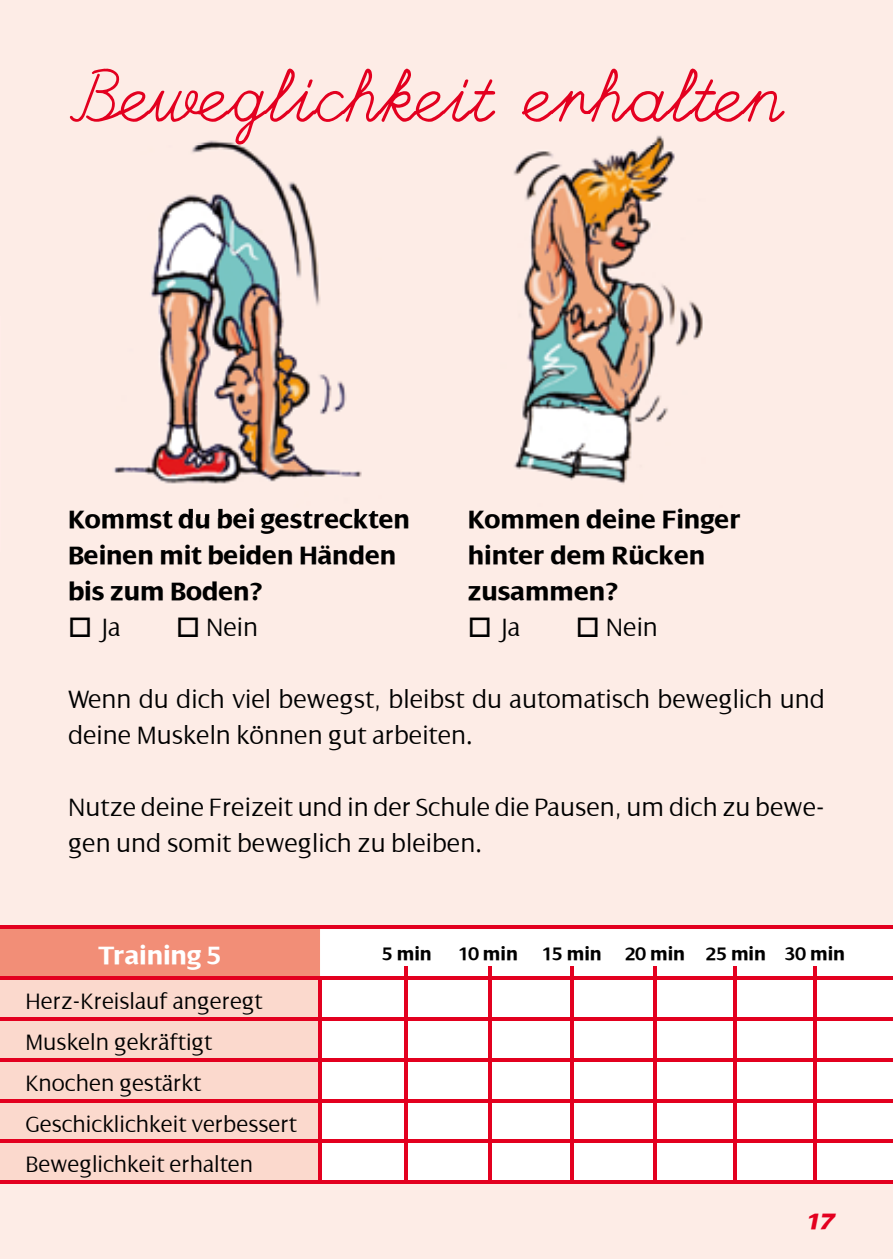
<style>
.page{position:relative;width:893px;height:1259px;background:#fdece6}
.page>*{position:absolute;margin:0;border:0;box-sizing:border-box;transform-origin:0 0}
.t1{font:66px "Handwriting Mutlu";letter-spacing:.01em;color:#e3001f}
.t2{font:300 27px/36px "Dialog";color:#000}
.t3{font:700 27px/36px "Dialog";color:#000}
.t4{font:700 27px "Dialog";color:#fff}
.t5{font:300 24px/40.8px "Dialog";color:#000}
.t6{font:italic 24px "Dialog X Bold";color:#e3001f}
.t7{font:700 19.5px "Dialog";color:#000}
</style>
<div class="page">
<div style="left:0;top:927px;width:320px;height:51px;background:#f28e77"></div>
<div style="left:320px;top:929px;width:573px;height:251px;background:#fff"></div>
<div style="left:0;top:980px;width:319px;height:200px;background:#fbd9cd"></div>
<hr style="left:0;top:926px;width:320px;height:3px;background:#e3001f">
<hr style="left:320px;top:926px;width:86px;height:3px;background:#e3001f">
<hr style="left:406px;top:926px;width:84px;height:3px;background:#e3001f">
<hr style="left:490px;top:926px;width:82px;height:3px;background:#e3001f">
<hr style="left:572px;top:926px;width:83px;height:3px;background:#e3001f">
<hr style="left:655px;top:926px;width:80px;height:3px;background:#e3001f">
<hr style="left:735px;top:926px;width:80px;height:3px;background:#e3001f">
<hr style="left:815px;top:926px;width:78px;height:3px;background:#e3001f">
<hr style="left:0;top:977px;width:320px;height:3px;background:#e3001f">
<hr style="left:0;top:1017px;width:320px;height:3px;background:#e3001f">
<hr style="left:0;top:1058px;width:320px;height:3px;background:#e3001f">
<hr style="left:0;top:1099px;width:320px;height:3px;background:#e3001f">
<hr style="left:0;top:1140px;width:320px;height:3px;background:#e3001f">
<hr style="left:319px;top:980px;width:3px;height:37px;background:#e3001f">
<hr style="left:319px;top:1020px;width:3px;height:38px;background:#e3001f">
<hr style="left:319px;top:1061px;width:3px;height:38px;background:#e3001f">
<hr style="left:319px;top:1102px;width:3px;height:38px;background:#e3001f">
<hr style="left:319px;top:1143px;width:3px;height:37px;background:#e3001f">
<hr style="left:320px;top:977px;width:86px;height:3px;background:#e3001f">
<hr style="left:320px;top:1017px;width:86px;height:3px;background:#e3001f">
<hr style="left:320px;top:1058px;width:86px;height:3px;background:#e3001f">
<hr style="left:320px;top:1099px;width:86px;height:3px;background:#e3001f">
<hr style="left:320px;top:1140px;width:86px;height:3px;background:#e3001f">
<hr style="left:405px;top:980px;width:3px;height:37px;background:#e3001f">
<hr style="left:405px;top:1020px;width:3px;height:38px;background:#e3001f">
<hr style="left:405px;top:1061px;width:3px;height:38px;background:#e3001f">
<hr style="left:405px;top:1102px;width:3px;height:38px;background:#e3001f">
<hr style="left:405px;top:1143px;width:3px;height:37px;background:#e3001f">
<hr style="left:406px;top:977px;width:84px;height:3px;background:#e3001f">
<hr style="left:406px;top:1017px;width:84px;height:3px;background:#e3001f">
<hr style="left:406px;top:1058px;width:84px;height:3px;background:#e3001f">
<hr style="left:406px;top:1099px;width:84px;height:3px;background:#e3001f">
<hr style="left:406px;top:1140px;width:84px;height:3px;background:#e3001f">
<hr style="left:488px;top:980px;width:3px;height:37px;background:#e3001f">
<hr style="left:488px;top:1020px;width:3px;height:38px;background:#e3001f">
<hr style="left:488px;top:1061px;width:3px;height:38px;background:#e3001f">
<hr style="left:488px;top:1102px;width:3px;height:38px;background:#e3001f">
<hr style="left:488px;top:1143px;width:3px;height:37px;background:#e3001f">
<hr style="left:490px;top:977px;width:82px;height:3px;background:#e3001f">
<hr style="left:490px;top:1017px;width:82px;height:3px;background:#e3001f">
<hr style="left:490px;top:1058px;width:82px;height:3px;background:#e3001f">
<hr style="left:490px;top:1099px;width:82px;height:3px;background:#e3001f">
<hr style="left:490px;top:1140px;width:82px;height:3px;background:#e3001f">
<hr style="left:570px;top:980px;width:3px;height:37px;background:#e3001f">
<hr style="left:570px;top:1020px;width:3px;height:38px;background:#e3001f">
<hr style="left:570px;top:1061px;width:3px;height:38px;background:#e3001f">
<hr style="left:570px;top:1102px;width:3px;height:38px;background:#e3001f">
<hr style="left:570px;top:1143px;width:3px;height:37px;background:#e3001f">
<hr style="left:572px;top:977px;width:83px;height:3px;background:#e3001f">
<hr style="left:572px;top:1017px;width:83px;height:3px;background:#e3001f">
<hr style="left:572px;top:1058px;width:83px;height:3px;background:#e3001f">
<hr style="left:572px;top:1099px;width:83px;height:3px;background:#e3001f">
<hr style="left:572px;top:1140px;width:83px;height:3px;background:#e3001f">
<hr style="left:653px;top:980px;width:3px;height:37px;background:#e3001f">
<hr style="left:653px;top:1020px;width:3px;height:38px;background:#e3001f">
<hr style="left:653px;top:1061px;width:3px;height:38px;background:#e3001f">
<hr style="left:653px;top:1102px;width:3px;height:38px;background:#e3001f">
<hr style="left:653px;top:1143px;width:3px;height:37px;background:#e3001f">
<hr style="left:655px;top:977px;width:80px;height:3px;background:#e3001f">
<hr style="left:655px;top:1017px;width:80px;height:3px;background:#e3001f">
<hr style="left:655px;top:1058px;width:80px;height:3px;background:#e3001f">
<hr style="left:655px;top:1099px;width:80px;height:3px;background:#e3001f">
<hr style="left:655px;top:1140px;width:80px;height:3px;background:#e3001f">
<hr style="left:734px;top:980px;width:3px;height:37px;background:#e3001f">
<hr style="left:734px;top:1020px;width:3px;height:38px;background:#e3001f">
<hr style="left:734px;top:1061px;width:3px;height:38px;background:#e3001f">
<hr style="left:734px;top:1102px;width:3px;height:38px;background:#e3001f">
<hr style="left:734px;top:1143px;width:3px;height:37px;background:#e3001f">
<hr style="left:735px;top:977px;width:80px;height:3px;background:#e3001f">
<hr style="left:815px;top:977px;width:78px;height:3px;background:#e3001f">
<hr style="left:814px;top:980px;width:3px;height:37px;background:#e3001f">
<hr style="left:814px;top:1020px;width:3px;height:38px;background:#e3001f">
<hr style="left:814px;top:1061px;width:3px;height:38px;background:#e3001f">
<hr style="left:814px;top:1102px;width:3px;height:38px;background:#e3001f">
<hr style="left:814px;top:1143px;width:3px;height:37px;background:#e3001f">
<hr style="left:735px;top:1017px;width:80px;height:3px;background:#e3001f">
<hr style="left:815px;top:1017px;width:78px;height:3px;background:#e3001f">
<hr style="left:735px;top:1058px;width:80px;height:3px;background:#e3001f">
<hr style="left:815px;top:1058px;width:78px;height:3px;background:#e3001f">
<hr style="left:735px;top:1099px;width:80px;height:3px;background:#e3001f">
<hr style="left:815px;top:1099px;width:78px;height:3px;background:#e3001f">
<hr style="left:735px;top:1140px;width:80px;height:3px;background:#e3001f">
<hr style="left:815px;top:1140px;width:78px;height:3px;background:#e3001f">
<hr style="left:0;top:1180px;width:320px;height:3px;background:#e3001f">
<hr style="left:320px;top:1180px;width:86px;height:3px;background:#e3001f">
<hr style="left:406px;top:1180px;width:84px;height:3px;background:#e3001f">
<hr style="left:490px;top:1180px;width:82px;height:3px;background:#e3001f">
<hr style="left:572px;top:1180px;width:83px;height:3px;background:#e3001f">
<hr style="left:655px;top:1180px;width:80px;height:3px;background:#e3001f">
<hr style="left:735px;top:1180px;width:80px;height:3px;background:#e3001f">
<hr style="left:815px;top:1180px;width:78px;height:3px;background:#e3001f">
<hr style="left:405px;top:965px;width:3px;height:20px;background:#e3001f">
<hr style="left:488px;top:965px;width:3px;height:20px;background:#e3001f">
<hr style="left:570px;top:965px;width:3px;height:20px;background:#e3001f">
<hr style="left:653px;top:965px;width:3px;height:20px;background:#e3001f">
<hr style="left:734px;top:965px;width:3px;height:20px;background:#e3001f">
<hr style="left:814px;top:965px;width:3px;height:20px;background:#e3001f">
<img style="left:114px;top:145px;width:248px;height:339px">
<img style="left:112px;top:508px;width:270px;height:9px">
<img style="left:130px;top:121px;width:243px;height:24px">
<img style="left:513px;top:145px;width:190px;height:339px">
<img style="left:522px;top:111px;width:201px;height:34px">
<h1 class="t1" style="left:68px;top:47px;width:717px">Beweglichkeit erhalten</h1>
<p class="t3" style="left:68px;top:501px;width:343px">Kommst du bei gestreckten<br>Beinen mit beiden Händen bis zum Boden?</p>
<p class="t2" style="left:68px;top:609px;width:54px">□ Ja</p>
<p class="t2" style="left:176px;top:609px;width:84px">□ Nein</p>
<p class="t3" style="left:468px;top:501px;width:275px">Kommen deine Finger hinter dem Rücken zusammen?</p>
<p class="t2" style="left:468px;top:609px;width:54px">□ Ja</p>
<p class="t2" style="left:576px;top:609px;width:84px">□ Nein</p>
<p class="t2" style="left:68px;top:681px;width:758px">Wenn du dich viel bewegst, bleibst du automatisch beweglich und deine Muskeln können gut arbeiten.</p>
<p class="t2" style="left:68px;top:789px;width:758px">Nutze deine Freizeit und in der Schule die Pausen, um dich zu bewe&shy;gen und somit beweglich zu bleiben.</p>
<p class="t4" style="left:99px;top:940px;width:124px">Training 5</p>
<p class="t5" style="left:26px;top:981px;width:273px">Herz-Kreislauf angeregt<br>Muskeln gekräftigt<br>Knochen gestärkt<br>Geschicklichkeit verbessert<br>Beweglichkeit erhalten</p>
<p class="t7" style="left:382px;top:943px;width:51px">5 min</p>
<p class="t7" style="left:459px;top:943px;width:61px">10 min</p>
<p class="t7" style="left:543px;top:943px;width:304px">15 min 20 min 25 min 30 min</p>
<p class="t6" style="left:805px;top:1208px;width:30px">17</p>
</div>
